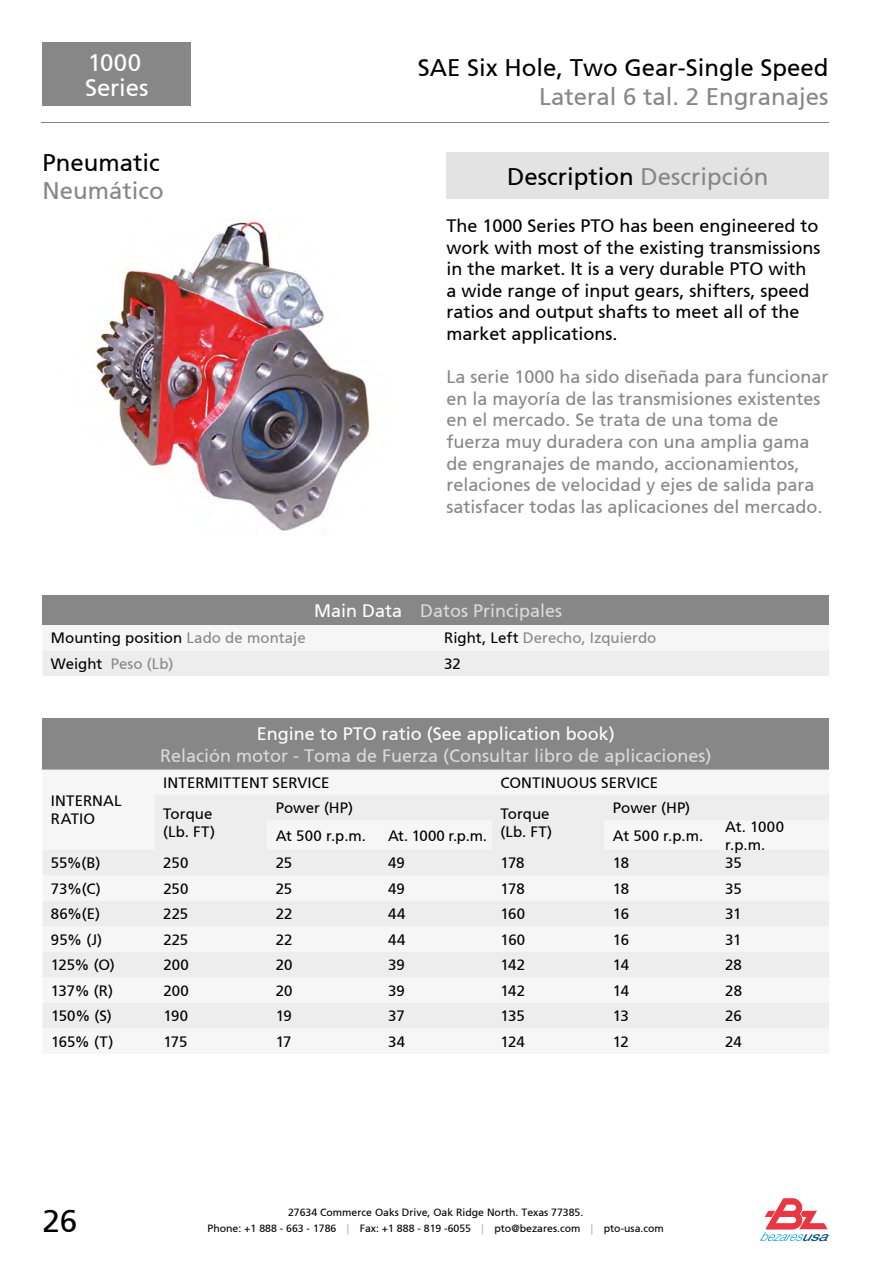
<style>
.page{position:relative;width:893px;height:1263px;background:#fff}
.page>*{position:absolute;margin:0;border:0;box-sizing:border-box;transform-origin:0 0}
.t1{font:31.5px "Frutiger 55 Roman";color:#000}
.t2{font:24px "Frutiger 55 Roman";color:#000}
.t3{font:24px "Frutiger 55 Roman";color:#878787}
.t4{font:24px "Frutiger 55 Roman";color:#fff}
.t5{font:18px/21.6px "Frutiger 55 Roman";color:#878787}
.t6{font:18px/21.6px "Frutiger 55 Roman";color:#000}
.t7{font:18px "Frutiger 55 Roman";color:#dadada}
.t8{font:18px "Frutiger 55 Roman";color:#fff}
.t9{font:15px/18px "Frutiger 55 Roman";color:#000}
.t10{font:15px "Frutiger 55 Roman";color:#878787}
.t11{font:10.5px/16.5px "Frutiger 55 Roman";color:#000;text-align:center}
.s1{color:#878787}
.s2{color:#fff}
.s3{color:#000}
.s4{color:#b2b2b2}
</style>
<div class="page">
<svg style="left:760px;top:1198px;width:69px;height:43px"></svg>
<div style="left:42px;top:42px;width:149px;height:64px;background:#878787"></div>
<hr style="left:42px;top:122px;width:787px;height:1px;background:#878787">
<div style="left:446px;top:153px;width:383px;height:46px;background:#e3e3e3"></div>
<img style="left:95px;top:218px;width:275px;height:313px">
<div style="left:42px;top:595px;width:787px;height:30px;background:#878787"></div>
<div style="left:42px;top:650px;width:787px;height:26px;background:#ededed"></div>
<div style="left:42px;top:719px;width:787px;height:51px;background:#878787"></div>
<svg style="left:42px;top:795px;width:787px;height:233px;fill:#ededed"></svg>
<h2 class="t4" style="left:88px;top:53px;width:55px">1000</h2>
<h2 class="t2" style="left:418px;top:58px;width:412px">SAE Six Hole, Two Gear-Single Speed</h2>
<h2 class="t3" style="left:539px;top:87px;width:291px">Lateral 6 tal. 2 Engranajes</h2>
<h2 class="t4" style="left:85px;top:78px;width:65px">Series</h2>
<h2 class="t2" style="left:42px;top:153px;width:119px">Pneumatic</h2>
<h2 class="t3" style="left:42px;top:181px;width:123px">Neumático</h2>
<h2 class="t2" style="left:507px;top:167px;width:263px">Description <span class="s1">Descripción</span></h2>
<p class="t6" style="left:446px;top:216px;width:376px">The 1000 Series PTO has been engineered to work with most of the existing transmissions in the market. It is a very durable PTO with a wide range of input gears, shifters, speed ratios and output shafts to meet all of the market applications.</p>
<p class="t5" style="left:446px;top:367px;width:384px">La serie 1000 ha sido diseñada para funcionar en la mayoría de las transmisiones existentes en el mercado. Se trata de una toma de fuerza muy duradera con una amplia gama de engranajes de mando, accionamientos, relaciones de velocidad y ejes de salida para satisfacer todas las aplicaciones del mercado.</p>
<p class="t7" style="left:314px;top:603px;width:250px"><span class="s2">Main Data</span> Datos Principales</p>
<p class="t9" style="left:51px;top:630px;width:256px">Mounting position <span class="s1">Lado de montaje</span></p>
<p class="t10" style="left:444px;top:632px;width:214px"><span class="s3">Right, Left</span> Derecho, Izquierdo</p>
<p class="t10" style="left:51px;top:658px;width:124px"><span class="s3">Weight</span> Peso (Lb)</p>
<p class="t9" style="left:444px;top:656px;width:18px">32</p>
<p class="t9" style="left:51px;top:793px;width:72px">INTERNAL<br>RATIO</p>
<p class="t8" style="left:257px;top:727px;width:360px">Engine to PTO ratio (See application book)</p>
<p class="t7" style="left:160px;top:748px;width:553px">Relación motor - Toma de Fuerza (Consultar libro de aplicaciones)</p>
<p class="t9" style="left:163px;top:775px;width:168px">INTERMITTENT SERVICE</p>
<p class="t9" style="left:500px;top:775px;width:159px">CONTINUOUS SERVICE</p>
<p class="t9" style="left:163px;top:806px;width:53px">Torque (Lb. FT)</p>
<p class="t9" style="left:276px;top:800px;width:79px">Power (HP)</p>
<p class="t9" style="left:500px;top:806px;width:53px">Torque (Lb. FT)</p>
<p class="t9" style="left:613px;top:800px;width:79px">Power (HP)</p>
<p class="t9" style="left:276px;top:828px;width:92px">At 500 r.p.m.</p>
<p class="t9" style="left:388px;top:828px;width:100px">At. 1000 r.p.m.</p>
<p class="t9" style="left:613px;top:828px;width:92px">At 500 r.p.m.</p>
<p class="t9" style="left:725px;top:819px;width:60px">At. 1000 r.p.m.</p>
<p class="t9" style="left:51px;top:855px;width:51px">55%(B)</p>
<p class="t9" style="left:163px;top:855px;width:27px">250</p>
<p class="t9" style="left:276px;top:855px;width:18px">25</p>
<p class="t9" style="left:388px;top:855px;width:18px">49</p>
<p class="t9" style="left:500px;top:855px;width:26px">178</p>
<p class="t9" style="left:613px;top:855px;width:18px">18</p>
<p class="t9" style="left:725px;top:855px;width:18px">35</p>
<p class="t9" style="left:51px;top:881px;width:51px">73%(C)</p>
<p class="t9" style="left:163px;top:881px;width:27px">250</p>
<p class="t9" style="left:276px;top:881px;width:18px">25</p>
<p class="t9" style="left:388px;top:881px;width:18px">49</p>
<p class="t9" style="left:500px;top:881px;width:26px">178</p>
<p class="t9" style="left:613px;top:881px;width:18px">18</p>
<p class="t9" style="left:725px;top:881px;width:18px">35</p>
<p class="t9" style="left:51px;top:906px;width:51px">86%(E)</p>
<p class="t9" style="left:163px;top:906px;width:26px">225</p>
<p class="t9" style="left:276px;top:906px;width:18px">22</p>
<p class="t9" style="left:388px;top:906px;width:19px">44</p>
<p class="t9" style="left:500px;top:906px;width:26px">160</p>
<p class="t9" style="left:613px;top:906px;width:18px">16</p>
<p class="t9" style="left:725px;top:906px;width:18px">31</p>
<p class="t9" style="left:51px;top:932px;width:53px">95% (J)</p>
<p class="t9" style="left:163px;top:932px;width:26px">225</p>
<p class="t9" style="left:276px;top:932px;width:18px">22</p>
<p class="t9" style="left:388px;top:932px;width:19px">44</p>
<p class="t9" style="left:500px;top:932px;width:26px">160</p>
<p class="t9" style="left:613px;top:932px;width:18px">16</p>
<p class="t9" style="left:725px;top:932px;width:18px">31</p>
<p class="t9" style="left:51px;top:957px;width:65px">125% (O)</p>
<p class="t9" style="left:163px;top:957px;width:27px">200</p>
<p class="t9" style="left:276px;top:957px;width:18px">20</p>
<p class="t9" style="left:388px;top:957px;width:18px">39</p>
<p class="t9" style="left:500px;top:957px;width:26px">142</p>
<p class="t9" style="left:613px;top:957px;width:18px">14</p>
<p class="t9" style="left:725px;top:957px;width:18px">28</p>
<p class="t9" style="left:51px;top:983px;width:64px">137% (R)</p>
<p class="t9" style="left:163px;top:983px;width:27px">200</p>
<p class="t9" style="left:276px;top:983px;width:18px">20</p>
<p class="t9" style="left:388px;top:983px;width:18px">39</p>
<p class="t9" style="left:500px;top:983px;width:26px">142</p>
<p class="t9" style="left:613px;top:983px;width:18px">14</p>
<p class="t9" style="left:725px;top:983px;width:18px">28</p>
<p class="t9" style="left:51px;top:1008px;width:62px">150% (S)</p>
<p class="t9" style="left:163px;top:1008px;width:26px">190</p>
<p class="t9" style="left:276px;top:1008px;width:18px">19</p>
<p class="t9" style="left:388px;top:1008px;width:18px">37</p>
<p class="t9" style="left:500px;top:1008px;width:26px">135</p>
<p class="t9" style="left:613px;top:1008px;width:17px">13</p>
<p class="t9" style="left:725px;top:1008px;width:18px">26</p>
<p class="t9" style="left:51px;top:1034px;width:64px">165% (T)</p>
<p class="t9" style="left:163px;top:1034px;width:25px">175</p>
<p class="t9" style="left:276px;top:1034px;width:17px">17</p>
<p class="t9" style="left:388px;top:1034px;width:18px">34</p>
<p class="t9" style="left:500px;top:1034px;width:26px">124</p>
<p class="t9" style="left:613px;top:1034px;width:17px">12</p>
<p class="t9" style="left:725px;top:1034px;width:18px">24</p>
<h1 class="t1" style="left:42px;top:1208px;width:37px">26</h1>
<p class="t11" style="left:207px;top:1205px;width:458px">27634 Commerce Oaks Drive, Oak Ridge North. Texas 77385.<br>Phone: +1 888 - 663 - 1786 <span class="s4">|</span> Fax: +1 888 - 819 -6055 <span class="s4">|</span> pto@bezares.com <span class="s4">|</span> pto-usa.com</p>
</div>
